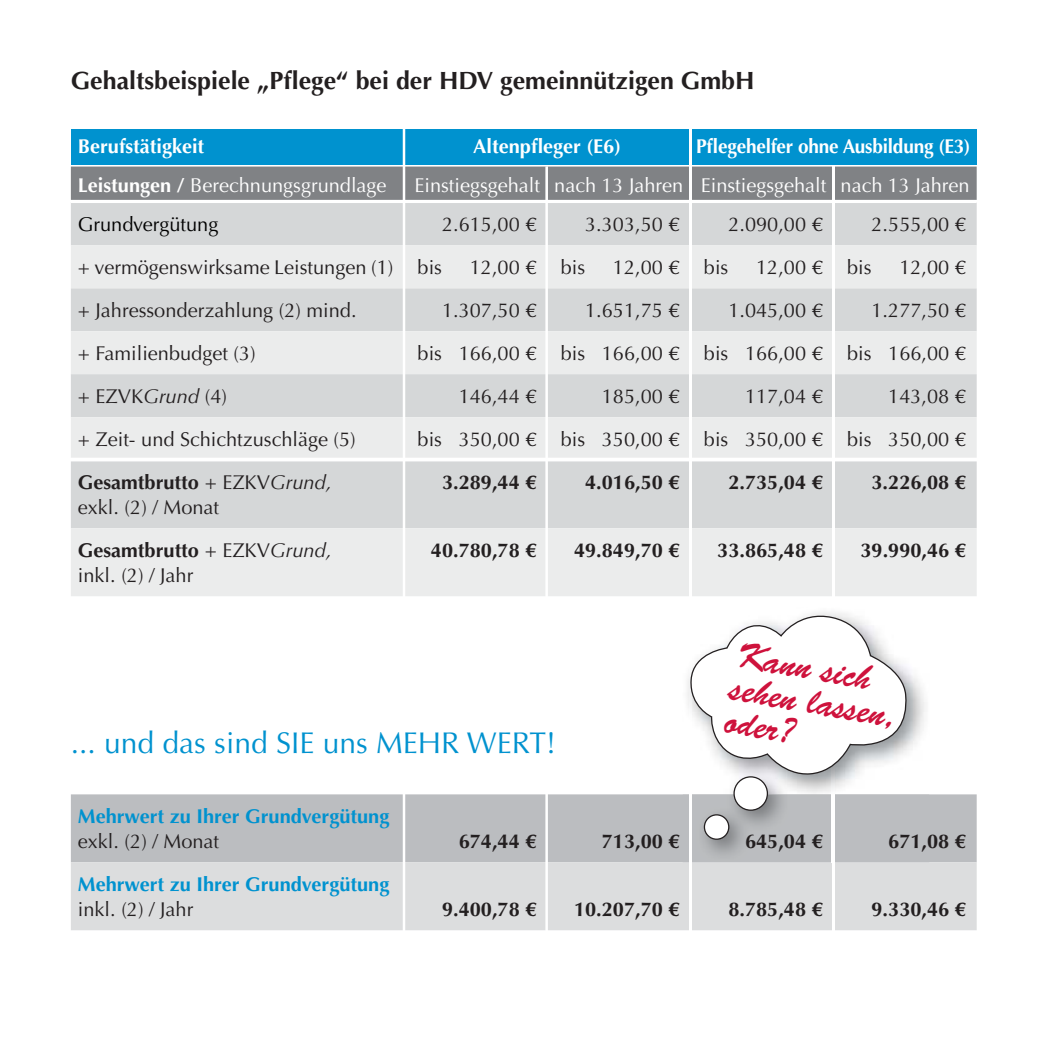
<style>
.page{position:relative;width:1049px;height:1049px;background:#fff}
.page>*{position:absolute;margin:0;border:0;box-sizing:border-box;transform-origin:0 0}
.t1{font:37.5px/33.2px "Brush Script Std";color:#ce123c;scale:.9 1}
.t2{font:30px "Optima";color:#0092cf}
.t3{font:700 25px "Optima";color:#231f20}
.t4{font:20px/25px "Optima";color:#231f20}
.t5{font:700 20px "Optima";color:#231f20}
.t6{font:20px "Optima";color:#fff}
.t7{font:700 20px "Optima";color:#0092cf}
.t8{font:700 20px "Optima";color:#fff}
.t9{font:700 20px "Optima";color:#fff;scale:.95 1}
.t10{font:20px "Optima";color:#000}
.s1{font-weight:700}
.s2{font-style:italic}
</style>
<div class="page">
<div style="left:71px;top:794px;width:906px;height:68px;background:#bbbdc0"></div>
<div style="left:71px;top:862px;width:906px;height:68px;background:#dcddde"></div>
<div style="left:71px;top:167px;width:906px;height:33px;background:#808285"></div>
<div style="left:71px;top:203px;width:906px;height:42px;background:#d5d7d8"></div>
<svg style="left:71px;top:245px;width:906px;height:351px;fill:#ebecec"></svg>
<div style="left:71px;top:129px;width:905px;height:35px;background:#0092cf"></div>
<hr style="left:403px;top:122px;width:2px;height:851px;background:#fff">
<hr style="left:689px;top:122px;width:2px;height:851px;background:#fff">
<hr style="left:545px;top:167px;width:3px;height:779px;background:#fff">
<hr style="left:832px;top:166px;width:2px;height:779px;background:#fff">
<hr style="left:66px;top:458px;width:929px;height:3px;background:#fff">
<img style="left:682px;top:673px;width:247px;height:189px">
<img style="left:746px;top:835px;width:77px;height:17px">
<img style="left:889px;top:834px;width:40px;height:18px">
<img style="left:689px;top:776px;width:2px;height:86px">
<img style="left:832px;top:776px;width:2px;height:86px">
<div style="left:734px;top:777px;width:33px;height:33px;background:#fff;border-radius:50%"></div>
<div style="left:733px;top:776px;width:35px;height:35px;border:1px solid #231f20;border-radius:50%"></div>
<div style="left:704px;top:815px;width:25px;height:24px;background:#fff;border-radius:50%"></div>
<div style="left:704px;top:814px;width:25px;height:26px;border:1px solid #231f20;border-radius:50%"></div>
<svg style="left:689px;top:612px;width:221px;height:164px"></svg>
<p class="t3" style="left:71px;top:70px;width:685px">Gehaltsbeispiele „Pflege“ bei der HDV gemeinnützigen GmbH</p>
<p class="t8" style="left:78px;top:138px;width:128px">Berufstätigkeit</p>
<p class="t8" style="left:473px;top:138px;width:149px">Altenpfleger (E6)</p>
<p class="t9" style="left:696px;top:138px;width:290px">Pflegehelfer ohne Ausbildung (E3)</p>
<p class="t6" style="left:78px;top:177px;width:310px"><span class="s1">Leistungen /</span> Berechnungsgrundlage</p>
<p class="t6" style="left:414px;top:177px;width:557px">Einstiegsgehalt nach 13 Jahren Einstiegsgehalt nach 13 Jahren</p>
<p class="t10" style="left:78px;top:216px;width:142px">Grundvergütung</p>
<p class="t4" style="left:442px;top:214px;width:96px">2.615,00 €</p>
<p class="t4" style="left:585px;top:214px;width:96px">3.303,50 €</p>
<p class="t4" style="left:728px;top:214px;width:96px">2.090,00 €</p>
<p class="t4" style="left:871px;top:214px;width:96px">2.555,00 €</p>
<p class="t4" style="left:78px;top:257px;width:365px">+ vermögenswirksame Leistungen (1) bis</p>
<p class="t4" style="left:470px;top:257px;width:117px">12,00 € bis</p>
<p class="t4" style="left:613px;top:257px;width:117px">12,00 € bis</p>
<p class="t4" style="left:756px;top:257px;width:117px">12,00 € bis</p>
<p class="t4" style="left:899px;top:257px;width:68px">12,00 €</p>
<p class="t4" style="left:78px;top:300px;width:280px">+ Jahressonderzahlung (2) mind.</p>
<p class="t4" style="left:442px;top:300px;width:96px">1.307,50 €</p>
<p class="t4" style="left:585px;top:300px;width:96px">1.651,75 €</p>
<p class="t4" style="left:728px;top:300px;width:96px">1.045,00 €</p>
<p class="t4" style="left:871px;top:300px;width:96px">1.277,50 €</p>
<p class="t4" style="left:78px;top:343px;width:179px">+ Familienbudget (3)</p>
<p class="t4" style="left:417px;top:343px;width:550px">bis 166,00 € bis 166,00 € bis 166,00 € bis 166,00 €</p>
<p class="t4" style="left:78px;top:386px;width:151px">+ EZVK<span class="s2">Grund</span> (4)</p>
<p class="t4" style="left:459px;top:385px;width:79px">146,44 €</p>
<p class="t4" style="left:602px;top:385px;width:79px">185,00 €</p>
<p class="t4" style="left:745px;top:385px;width:79px">117,04 €</p>
<p class="t4" style="left:888px;top:385px;width:79px">143,08 €</p>
<p class="t4" style="left:78px;top:429px;width:279px">+ Zeit- und Schichtzuschläge (5)</p>
<p class="t4" style="left:417px;top:429px;width:550px">bis 350,00 € bis 350,00 € bis 350,00 € bis 350,00 €</p>
<p class="t4" style="left:78px;top:472px;width:255px"><span class="s1">Gesamtbrutto</span> + EZKV<span class="s2">Grund, </span>exkl. (2) / Monat</p>
<p class="t5" style="left:442px;top:474px;width:96px">3.289,44 €</p>
<p class="t5" style="left:585px;top:474px;width:96px">4.016,50 €</p>
<p class="t5" style="left:728px;top:474px;width:96px">2.735,04 €</p>
<p class="t5" style="left:871px;top:474px;width:96px">3.226,08 €</p>
<p class="t4" style="left:78px;top:540px;width:255px"><span class="s1">Gesamtbrutto</span> + EZKV<span class="s2">Grund, </span>inkl. (2) / Jahr</p>
<p class="t5" style="left:431px;top:542px;width:107px">40.780,78 €</p>
<p class="t5" style="left:574px;top:542px;width:107px">49.849,70 €</p>
<p class="t5" style="left:717px;top:542px;width:107px">33.865,48 €</p>
<p class="t5" style="left:860px;top:542px;width:107px">39.990,46 €</p>
<h2 class="t2" style="left:71px;top:731px;width:487px">... und das sind SIE uns MEHR WERT!</h2>
<h1 class="t1" style="left:739px;top:642px;width:187px;rotate:10deg">Kann sich sehen lassen, oder?</h1>
<p class="t7" style="left:78px;top:808px;width:313px">Mehrwert zu Ihrer Grundvergütung</p>
<p class="t4" style="left:78px;top:831px;width:143px">exkl. (2) / Monat</p>
<p class="t5" style="left:459px;top:833px;width:79px">674,44 €</p>
<p class="t5" style="left:602px;top:833px;width:79px">713,00 €</p>
<p class="t5" style="left:888px;top:833px;width:79px">671,08 €</p>
<p class="t7" style="left:78px;top:876px;width:313px">Mehrwert zu Ihrer Grundvergütung</p>
<p class="t4" style="left:78px;top:899px;width:117px">inkl. (2) / Jahr</p>
<p class="t5" style="left:442px;top:901px;width:96px">9.400,78 €</p>
<p class="t5" style="left:574px;top:901px;width:107px">10.207,70 €</p>
<p class="t5" style="left:728px;top:901px;width:96px">8.785,48 €</p>
<p class="t5" style="left:871px;top:901px;width:96px">9.330,46 €</p>
<p class="t5" style="left:745px;top:833px;width:79px">645,04 €</p>
</div>
